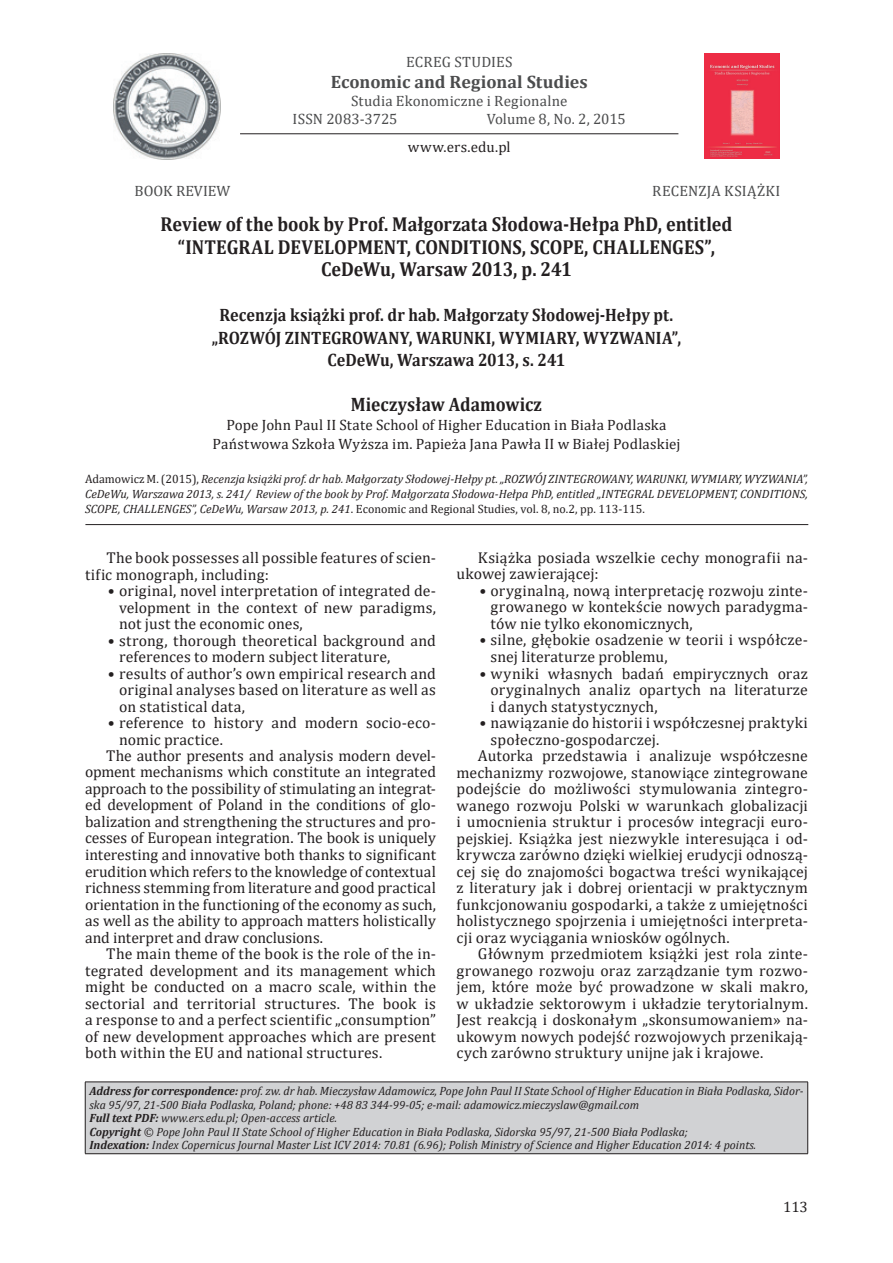
<style>
.page{position:relative;width:893px;height:1263px;background:#fff}
.page>*{position:absolute;margin:0;border:0;box-sizing:border-box;transform-origin:0 0}
.t1{font:700 20.25px/22.5px "Cambria";color:#231f20;text-align:center;scale:.9 1}
.t2{font:700 19.5px "Cambria";letter-spacing:.005em;color:#231f20;scale:.9 1}
.t3{font:700 18px/22.5px "Cambria";letter-spacing:.005em;color:#231f20;text-align:center;scale:.9 1}
.t4{font:700 18px "Cambria";color:#4b4c4d}
.t5{font:15.75px/16.5px "Cambria";letter-spacing:.005em;color:#231f20}
.t6{font:15.75px "Cambria";letter-spacing:-.015em;color:#231f20}
.t7{font:15px/18.8px "Cambria";letter-spacing:.01em;color:#231f20;text-align:center}
.t8{font:15px/18px "Cambria";letter-spacing:.01em;color:#4b4c4d}
.t9{font:15px "Cambria";letter-spacing:.035em;color:#4b4c4d}
.t10{font:italic 12px/13.5px "Cambria";color:#231f20;text-align:justify}
.s1{font-style:normal}
.s2{font-weight:700}
</style>
<div class="page">
<hr style="left:240px;top:134px;width:438px;height:1px;background:#231f20">
<img style="left:114px;top:53px;width:106px;height:106px">
<img style="left:704px;top:54px;width:75px;height:105px">
<hr style="left:85px;top:524px;width:723px;height:1px;background:#231f20">
<div style="left:85px;top:1082px;width:723px;height:72px;background:#d1d2d4"></div>
<hr style="left:85px;top:1082px;width:723px;height:1px;background:#231f20">
<hr style="left:85px;top:1082px;width:1px;height:71px;background:#231f20">
<hr style="left:807px;top:1082px;width:1px;height:71px;background:#231f20">
<hr style="left:85px;top:1153px;width:723px;height:1px;background:#231f20">
<p class="t8" style="left:406px;top:53px;width:108px">ECREG STUDIES</p>
<p class="t4" style="left:331px;top:70px;width:259px">Economic and Regional Studies</p>
<p class="t8" style="left:293px;top:92px;width:276px;text-indent:58px">Studia Ekonomiczne i Regionalne<br>ISSN 2083-3725</p>
<p class="t8" style="left:487px;top:110px;width:141px">Volume 8, No. 2, 2015</p>
<p class="t7" style="left:408px;top:138px;width:104px">www.ers.edu.pl</p>
<p class="t8" style="left:135px;top:182px;width:20px">Book</p>
<p class="t8" style="left:176px;top:182px;width:10px">review</p>
<p class="t8" style="left:652px;top:182px;width:114px">RECENZJA Książki</p>
<p class="t1" style="left:160px;top:213px;width:637px">Review of the book by Prof. Małgorzata Słodowa-Hełpa PhD, entitled “INTEGRAL DEVELOPMENT, CONDITIONS, SCOPE, CHALLENGES”,<br>CeDeWu, Warsaw 2013, p. 241</p>
<p class="t3" style="left:212px;top:303px;width:523px">Recenzja książki prof. dr hab. Małgorzaty Słodowej-Hełpy pt. „ROZWÓJ ZINTEGROWANY, WARUNKI, WYMIARY, WYZWANIA”,<br>CeDeWu, Warszawa 2013, s. 241</p>
<p class="t2" style="left:351px;top:391px;width:214px">Mieczysław Adamowicz</p>
<p class="t7" style="left:212px;top:416px;width:470px">Pope John Paul II State School of Higher Education in Biała Podlaska<br>Państwowa Szkoła Wyższa im. Papieża Jana Pawła II w Białej Podlaskiej</p>
<p class="t10" style="left:85px;top:470px;width:724px;line-height:15px"><span class="s1">Adamowicz M. (2015),</span> Recenzja książki prof. dr hab. Małgorzaty Słodowej-Hełpy pt. „ROZWÓJ ZINTEGROWANY, WARUNKI, WYMIARY, WYZWANIA”, CeDeWu, Warszawa 2013, s. 241/ Review of the book by Prof. Małgorzata Słodowa-Hełpa PhD, entitled „INTEGRAL DEVELOPMENT, CONDITIONS, SCOPE, CHALLENGES”, CeDeWu, Warsaw 2013, p. 241<span class="s1">. Economic and Regional Studies, vol. 8, no.2, pp. 113-115.</span></p>
<p class="t5" style="left:457px;top:549px;width:353px;text-indent:21px">Książka posiada wszelkie cechy monografii na&shy;ukowej zawierającej:</p>
<p class="t5" style="left:491px;top:582px;width:319px;text-align:justify;text-indent:-11px">• oryginalną, nową interpretację rozwoju zinte&shy;growanego w kontekście nowych paradygma&shy;tów nie tylko ekonomicznych,</p>
<p class="t5" style="left:491px;top:632px;width:319px;text-indent:-11px">• silne, głębokie osadzenie w teorii i współcze&shy;snej literaturze problemu,</p>
<p class="t5" style="left:491px;top:665px;width:319px;text-align:justify;text-indent:-11px">• wyniki własnych badań empirycznych oraz oryginalnych analiz opartych na literaturze i danych statystycznych,</p>
<p class="t5" style="left:479px;top:714px;width:330px">• nawiązanie do historii i współczesnej praktyki</p>
<p class="t5" style="left:491px;top:731px;width:170px">społeczno-gospodarczej.</p>
<p class="t5" style="left:478px;top:747px;width:332px">Autorka przedstawia i analizuje współczesne</p>
<p class="t5" style="left:457px;top:764px;width:353px">mechanizmy rozwojowe, stanowiące zintegrowane</p>
<p class="t5" style="left:457px;top:780px;width:353px">podejście do możliwości stymulowania zintegro-</p>
<p class="t5" style="left:457px;top:797px;width:353px">wanego rozwoju Polski w warunkach globalizacji</p>
<p class="t5" style="left:457px;top:813px;width:353px">i umocnienia struktur i procesów integracji euro-</p>
<p class="t5" style="left:457px;top:830px;width:353px">pejskiej. Książka jest niezwykle interesująca i od-</p>
<p class="t5" style="left:457px;top:846px;width:353px">krywcza zarówno dzięki wielkiej erudycji odnoszą-</p>
<p class="t5" style="left:457px;top:863px;width:353px">cej się do znajomości bogactwa treści wynikającej</p>
<p class="t5" style="left:457px;top:879px;width:353px">z literatury jak i dobrej orientacji w praktycznym</p>
<p class="t5" style="left:457px;top:896px;width:353px">funkcjonowaniu gospodarki, a także z umiejętności</p>
<p class="t5" style="left:457px;top:912px;width:353px">holistycznego spojrzenia i umiejętności interpreta-</p>
<p class="t5" style="left:457px;top:929px;width:274px">cji oraz wyciągania wniosków ogólnych.</p>
<p class="t5" style="left:478px;top:945px;width:332px">Głównym przedmiotem książki jest rola zinte-</p>
<p class="t5" style="left:457px;top:962px;width:353px">growanego rozwoju oraz zarządzanie tym rozwo-</p>
<p class="t5" style="left:457px;top:978px;width:353px">jem, które może być prowadzone w skali makro,</p>
<p class="t5" style="left:457px;top:995px;width:353px">w układzie sektorowym i układzie terytorialnym.</p>
<p class="t5" style="left:457px;top:1011px;width:353px">Jest reakcją i doskonałym „skonsumowaniem» na-</p>
<p class="t5" style="left:457px;top:1028px;width:353px">ukowym nowych podejść rozwojowych przenikają-</p>
<p class="t5" style="left:457px;top:1044px;width:308px">cych zarówno struktury unijne jak i krajowe.</p>
<p class="t8" style="left:98px;top:182px;width:130px">ORIGINAL ARTICLE</p>
<p class="t9" style="left:708px;top:182px;width:67px">ARTYKUŁ</p>
<p class="t5" style="left:85px;top:549px;width:352px;text-indent:21px">The book possesses all possible features of scien&shy;tific monograph, including:</p>
<p class="t5" style="left:119px;top:582px;width:318px;text-align:justify;text-indent:-11px">• original, novel interpretation of integrated de&shy;velopment in the context of new paradigms, not just the economic ones,</p>
<p class="t5" style="left:119px;top:632px;width:318px;text-indent:-11px">• strong, thorough theoretical background and references to modern subject literature,</p>
<p class="t5" style="left:119px;top:665px;width:318px;text-align:justify;text-indent:-11px">• results of author’s own empirical research and original analyses based on literature as well as on statistical data,</p>
<p class="t5" style="left:108px;top:714px;width:330px">• reference to history and modern socio-eco-</p>
<p class="t5" style="left:119px;top:731px;width:105px">nomic practice.</p>
<p class="t5" style="left:106px;top:747px;width:331px">The author presents and analysis modern devel-</p>
<p class="t5" style="left:85px;top:764px;width:352px">opment mechanisms which constitute an integrated</p>
<p class="t5" style="left:85px;top:780px;width:352px">approach to the possibility of stimulating an integrat-</p>
<p class="t6" style="left:85px;top:796px;width:352px">ed development of Poland in the conditions of glo-</p>
<p class="t5" style="left:85px;top:813px;width:352px">balization and strengthening the structures and pro-</p>
<p class="t5" style="left:85px;top:830px;width:352px">cesses of European integration. The book is uniquely</p>
<p class="t5" style="left:85px;top:846px;width:352px">interesting and innovative both thanks to significant</p>
<p class="t5" style="left:85px;top:863px;width:352px">erudition which refers to the knowledge of contextual</p>
<p class="t5" style="left:85px;top:879px;width:352px">richness stemming from literature and good practical</p>
<p class="t5" style="left:85px;top:896px;width:352px">orientation in the functioning of the economy as such,</p>
<p class="t5" style="left:85px;top:912px;width:352px">as well as the ability to approach matters holistically</p>
<p class="t5" style="left:85px;top:929px;width:240px">and interpret and draw conclusions.</p>
<p class="t5" style="left:106px;top:945px;width:331px">The main theme of the book is the role of the in-</p>
<p class="t5" style="left:85px;top:962px;width:352px">tegrated development and its management which</p>
<p class="t5" style="left:85px;top:978px;width:352px">might be conducted on a macro scale, within the</p>
<p class="t5" style="left:85px;top:995px;width:352px">sectorial and territorial structures. The book is</p>
<p class="t5" style="left:85px;top:1011px;width:352px">a response to and a perfect scientific „consumption”</p>
<p class="t5" style="left:85px;top:1028px;width:352px">of new development approaches which are present</p>
<p class="t5" style="left:85px;top:1044px;width:299px">both within the EU and national structures.</p>
<p class="t10" style="left:89px;top:1084px;width:715px;text-align:left"><span class="s2">Address for correspondence:</span> prof. zw. dr hab. Mieczysław Adamowicz, Pope John Paul II State School of Higher Education in Biała Podlaska, Sidor&shy;ska 95/97, 21-500 Biała Podlaska, Poland; phone: +48 83 344-99-05; e-mail: adamowicz.mieczyslaw@gmail.com<br><span class="s2">Full text PDF:</span> www.ers.edu.pl; Open-access article.<br><span class="s2">Copyright</span> © Pope John Paul II State School of Higher Education in Biała Podlaska, Sidorska 95/97, 21-500 Biała Podlaska;<br><span class="s2">Indexation:</span> Index Copernicus Journal Master List ICV 2014: 70.81 (6.96); Polish Ministry of Science and Higher Education 2014: 4 points.</p>
<p class="t7" style="left:783px;top:1197px;width:26px">113</p>
</div>
